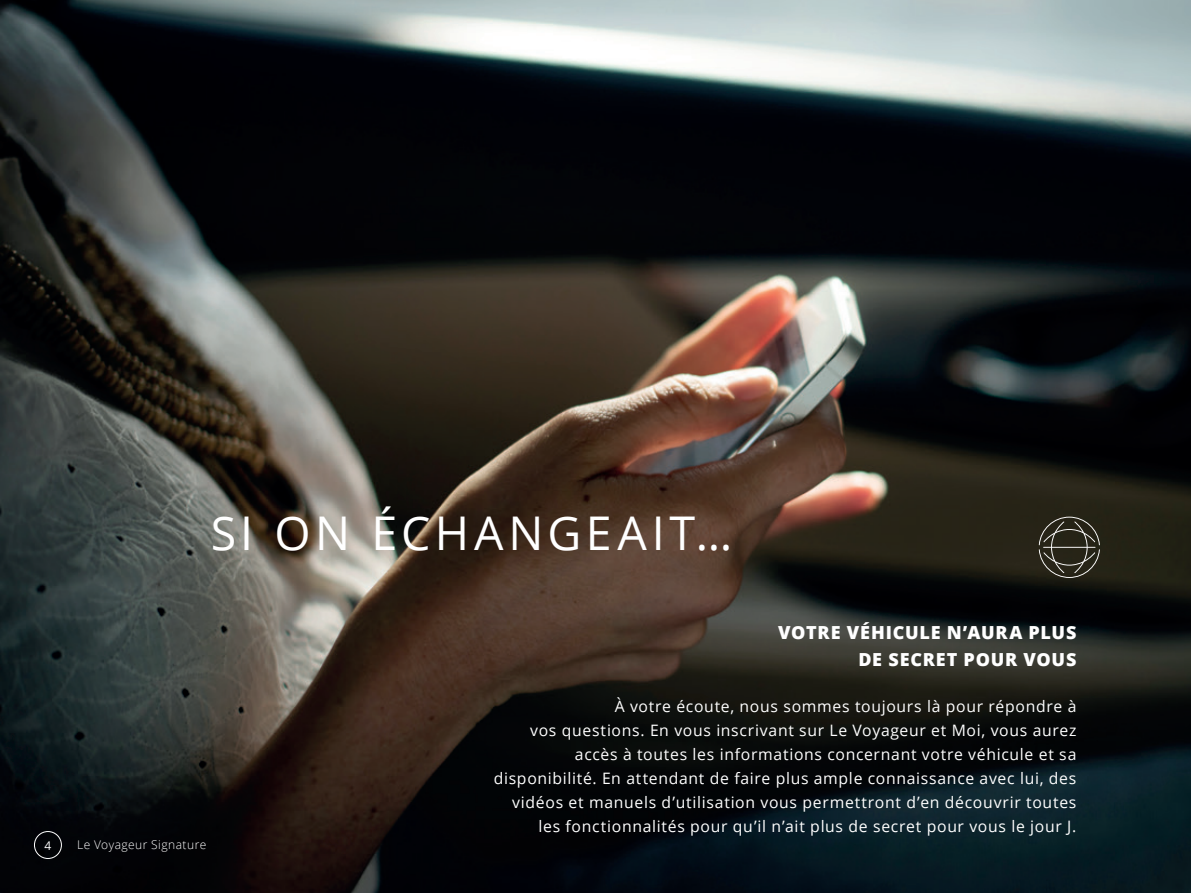
<style>
.page{position:relative;width:1191px;height:893px;background:#fff}
.page>*{position:absolute;margin:0;border:0;box-sizing:border-box;transform-origin:0 0}
.t1{font:46.5px "Open Sans";letter-spacing:.095em;color:#fff}
.LV_Titre{font:800 18px/27.6px "Open Sans";letter-spacing:.045em;color:#fff;text-align:right}
.Txt{font:15.75px/24px "Open Sans";letter-spacing:.045em;color:#fff;text-align:right}
.TxtJust{font:300 12px "Open Sans";letter-spacing:.035em;color:#fff}
.t2{font:12px "Open Sans";color:#fff}
</style>
<div class="page">
<img style="left:0;top:0;width:1191px;height:893px">
<svg style="left:1038px;top:517px;width:61px;height:61px;background:#3e3c31"></svg>
<div style="left:34px;top:831px;width:28px;height:28px;border:1px solid #fff;border-radius:50%"></div>
<p class="t1" style="left:211px;top:501px;width:523px">SI ON ÉCHANGEAIT…</p>
<p class="t2" style="left:45px;top:837px;width:8px">4</p>
<p class="TxtJust" style="left:77px;top:836px;width:130px">Le Voyageur Signature</p>
<p class="LV_Titre" style="left:778px;top:618px;width:300px">VOTRE VÉHICULE N’AURA PLUS<br>DE SECRET POUR VOUS</p>
<p class="Txt" style="left:494px;top:694px;width:584px">À votre écoute, nous sommes toujours là pour répondre à<br>vos questions. En vous inscrivant sur Le Voyageur et Moi, vous aurez accès à toutes les informations concernant votre véhicule et sa disponibilité. En attendant de faire plus ample connaissance avec lui, des vidéos et manuels d’utilisation vous permettront d’en découvrir toutes les fonctionnalités pour qu’il n’ait plus de secret pour vous le jour J.</p>
</div>
